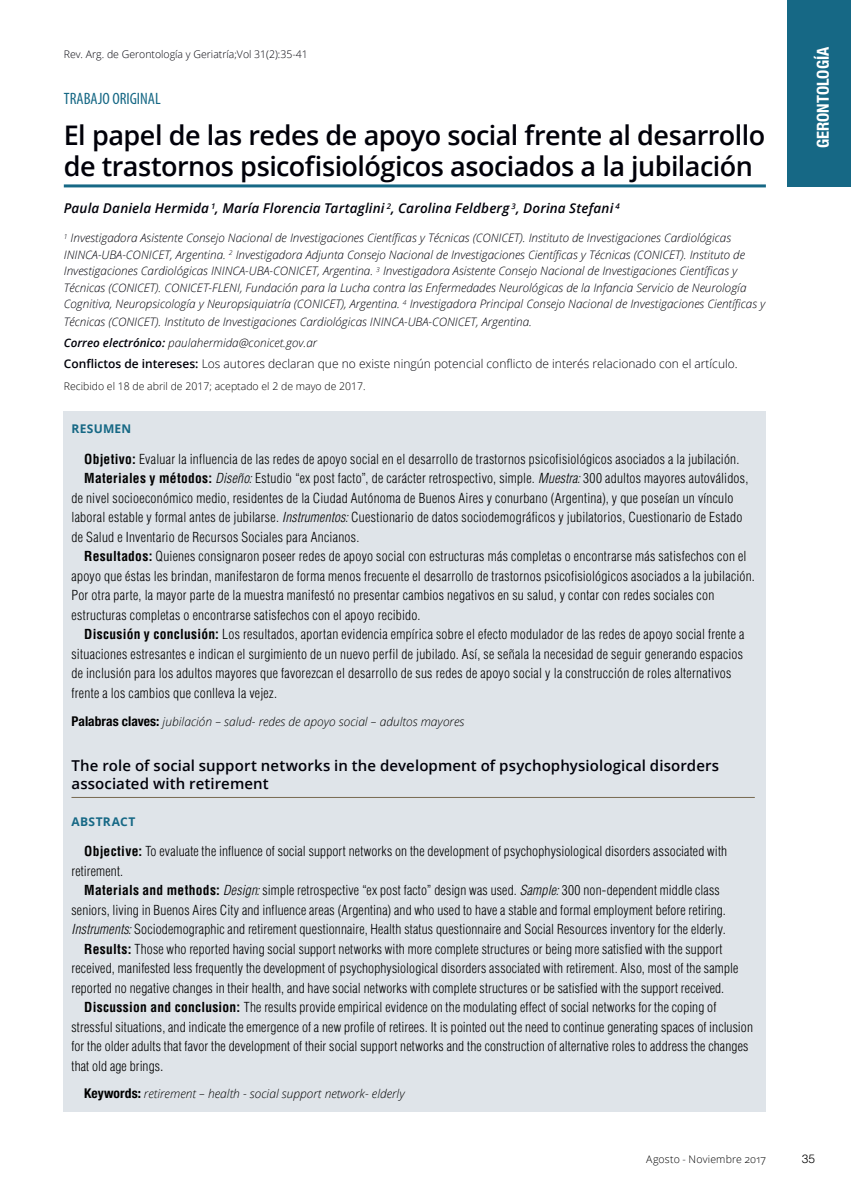
<style>
.page{position:relative;width:851px;height:1191px;background:#fff}
.page>*{position:absolute;margin:0;border:0;box-sizing:border-box;transform-origin:0 0}
.t1{font:600 27px/31px "Open Sans";letter-spacing:-.02em;color:#000009}
.t2{font:condensed 16.5px "Myriad Pro";color:#166885}
.t3{font:700 condensed 16.5px "Helvetica Neue LT Std";color:#fff}
.t4{font:600 15px/18px "Open Sans";letter-spacing:.005em;color:#000009}
.t5{font:300 condensed 13.5px/19.5px "Helvetica LT Std";letter-spacing:.015em;color:#000}
.t6{font:italic 600 13.5px "Open Sans";letter-spacing:.01em;color:#000009}
.t7{font:italic 300 12px "Open Sans";color:#000}
.t8{font:300 12px "Open Sans";color:#000009}
.t9{font:700 12px "Open Sans";letter-spacing:.03em;color:#166885}
.t10{font:300 12px "Helvetica LT Std";color:#000}
.t11{font:italic 300 11.7px/16.5px "Open Sans";color:#000009}
.t12{font:300 10.5px "Open Sans";color:#000}
.t13{font:300 10.5px "Open Sans";color:#000009}
.s1{font-weight:600}
.s2{font-weight:700}
.s3{font-style:italic}
.s4{font-family:"Helvetica Neue LT Std";font-weight:700;font-style:normal;font-stretch:condensed;font-size:13.5px}
.s5{font-size:15px}
</style>
<div class="page">
<div style="left:787px;top:0;width:63px;height:186px;background:#166885"></div>
<div style="left:64px;top:411px;width:701px;height:701px;background:#dfe4e9"></div>
<hr style="left:64px;top:184px;width:701px;height:3px;background:#166885">
<hr style="left:71px;top:797px;width:683px;height:1px;background:#77694f">
<p class="t13" style="left:64px;top:47px;width:245px">Rev. Arg. de Gerontología y Geriatría;Vol 31(2):35-41</p>
<p class="t2" style="left:64px;top:89px;width:98px">TRABAJO ORIGINAL</p>
<h1 class="t1" style="left:64px;top:119px;width:703px">El papel de las redes de apoyo social frente al desarrollo de trastornos psicofisiológicos asociados a la jubilación</h1>
<p class="t6" style="left:64px;top:199px;width:557px">Paula Daniela Hermida <sup>1</sup>, María Florencia Tartaglini <sup>2</sup>, Carolina Feldberg <sup>3</sup>, Dorina Stefani <sup>4</sup></p>
<p class="t11" style="left:64px;top:229px;width:703px"><sup>1</sup> Investigadora Asistente Consejo Nacional de Investigaciones Científicas y Técnicas (CONICET). Instituto de Investigaciones Cardiológicas ININCA-UBA-CONICET, Argentina. <sup>2</sup> Investigadora Adjunta Consejo Nacional de Investigaciones Científicas y Técnicas (CONICET). Instituto de Investigaciones Cardiológicas ININCA-UBA-CONICET, Argentina. <sup>3</sup> Investigadora Asistente Consejo Nacional de Investigaciones Científicas y Técnicas (CONICET). CONICET-FLENI, Fundación para la Lucha contra las Enfermedades Neurológicas de la Infancia Servicio de Neurología Cognitiva, Neuropsicología y Neuropsiquiatría (CONICET), Argentina. <sup>4</sup> Investigadora Principal Consejo Nacional de Investigaciones Científicas y</p>
<p class="t11" style="left:64px;top:311px;width:469px;line-height:20.5px">Técnicas (CONICET). Instituto de Investigaciones Cardiológicas ININCA-UBA-CONICET, Argentina.<br><span class="s1">Correo electrónico:</span> paulahermida@conicet.gov.ar</p>
<p class="t8" style="left:64px;top:355px;width:675px"><span class="s1">Conflictos de intereses:</span> Los autores declaran que no existe ningún potencial conflicto de interés relacionado con el artículo.</p>
<p class="t12" style="left:64px;top:379px;width:303px">Recibido el 18 de abril de 2017; aceptado el 2 de mayo de 2017.</p>
<p class="t9" style="left:71px;top:420px;width:61px">RESUMEN</p>
<p class="t5" style="left:84px;top:449px;width:656px"><span class="s2">Objetivo:</span> Evaluar la influencia de las redes de apoyo social en el desarrollo de trastornos psicofisiológicos asociados a la jubilación.</p>
<p class="t5" style="left:84px;top:468px;width:665px"><span class="s2">Materiales y métodos:</span> <span class="s3">Diseño:</span> Estudio “ex post facto”, de carácter retrospectivo, simple. <span class="s3">Muestra:</span> 300 adultos mayores autoválidos,</p>
<p class="t5" style="left:71px;top:488px;width:663px">de nivel socioeconómico medio, residentes de la Ciudad Autónoma de Buenos Aires y conurbano (Argentina), y que poseían un vínculo</p>
<p class="t5" style="left:71px;top:507px;width:672px">laboral estable y formal antes de jubilarse. <span class="s3">Instrumentos:</span> Cuestionario de datos sociodemográficos y jubilatorios, Cuestionario de Estado</p>
<p class="t5" style="left:71px;top:527px;width:289px">de Salud e Inventario de Recursos Sociales para Ancianos.</p>
<p class="t5" style="left:84px;top:546px;width:663px"><span class="s2">Resultados:</span> Quienes consignaron poseer redes de apoyo social con estructuras más completas o encontrarse más satisfechos con el</p>
<p class="t5" style="left:71px;top:566px;width:684px">apoyo que éstas les brindan, manifestaron de forma menos frecuente el desarrollo de trastornos psicofisiológicos asociados a la jubilación.</p>
<p class="t5" style="left:71px;top:585px;width:644px">Por otra parte, la mayor parte de la muestra manifestó no presentar cambios negativos en su salud, y contar con redes sociales con</p>
<p class="t5" style="left:71px;top:605px;width:350px">estructuras completas o encontrarse satisfechos con el apoyo recibido.</p>
<p class="t5" style="left:84px;top:624px;width:661px"><span class="s2">Discusión y conclusión:</span> Los resultados, aportan evidencia empírica sobre el efecto modulador de las redes de apoyo social frente a</p>
<p class="t5" style="left:71px;top:644px;width:673px">situaciones estresantes e indican el surgimiento de un nuevo perfil de jubilado. Así, se señala la necesidad de seguir generando espacios</p>
<p class="t5" style="left:71px;top:663px;width:661px">de inclusión para los adultos mayores que favorezcan el desarrollo de sus redes de apoyo social y la construcción de roles alternativos</p>
<p class="t5" style="left:71px;top:683px;width:207px">frente a los cambios que conlleva la vejez.</p>
<p class="t7" style="left:71px;top:713px;width:394px"><span class="s4">Palabras claves:</span> jubilación – salud- redes de apoyo social – adultos mayores</p>
<p class="t4" style="left:71px;top:756px;width:649px">The role of social support networks in the development of psychophysiological disorders associated with retirement</p>
<p class="t9" style="left:71px;top:813px;width:65px">ABSTRACT</p>
<p class="t5" style="left:71px;top:841px;width:657px;text-indent:13px"><span class="s2">Objective:</span> To evaluate the influence of social support networks on the development of psychophysiological disorders associated with retirement.</p>
<p class="t5" style="left:84px;top:880px;width:637px"><span class="s2">Materials and methods:</span> <span class="s3">Design:</span> simple retrospective “ex post facto” design was used. <span class="s3">Sample:</span> 300 non-dependent middle class</p>
<p class="t5" style="left:71px;top:900px;width:656px">seniors, living in Buenos Aires City and influence areas (Argentina) and who used to have a stable and formal employment before retiring.</p>
<p class="t5" style="left:71px;top:919px;width:655px"><span class="s3">Instruments:</span> Sociodemographic and retirement questionnaire, Health status questionnaire and Social Resources inventory for the elderly.</p>
<p class="t5" style="left:84px;top:939px;width:639px"><span class="s2">Results:</span> Those who reported having social support networks with more complete structures or being more satisfied with the support</p>
<p class="t5" style="left:71px;top:958px;width:668px">received, manifested less frequently the development of psychophysiological disorders associated with retirement. Also, most of the sample</p>
<p class="t5" style="left:71px;top:978px;width:654px">reported no negative changes in their health, and have social networks with complete structures or be satisfied with the support received.</p>
<p class="t5" style="left:84px;top:997px;width:633px"><span class="s2">Discussion and conclusion:</span> The results provide empirical evidence on the modulating effect of social networks for the coping of</p>
<p class="t5" style="left:71px;top:1017px;width:683px">stressful situations, and indicate the emergence of a new profile of retirees. It is pointed out the need to continue generating spaces of inclusion</p>
<p class="t5" style="left:71px;top:1036px;width:678px">for the older adults that favor the development of their social support networks and the construction of alternative roles to address the changes</p>
<p class="t5" style="left:71px;top:1056px;width:93px">that old age brings<span class="s5">.</span></p>
<p class="t7" style="left:84px;top:1085px;width:322px"><span class="s4">Keywords:</span> retirement – health - social support network- elderly</p>
<p class="t3" style="left:812px;top:148px;width:103px;rotate:-90deg">GERONTOLOGÍA</p>
<p class="t12" style="left:646px;top:1152px;width:121px">Agosto - Noviembre 2017</p>
<p class="t10" style="left:801px;top:1151px;width:15px">35</p>
</div>
